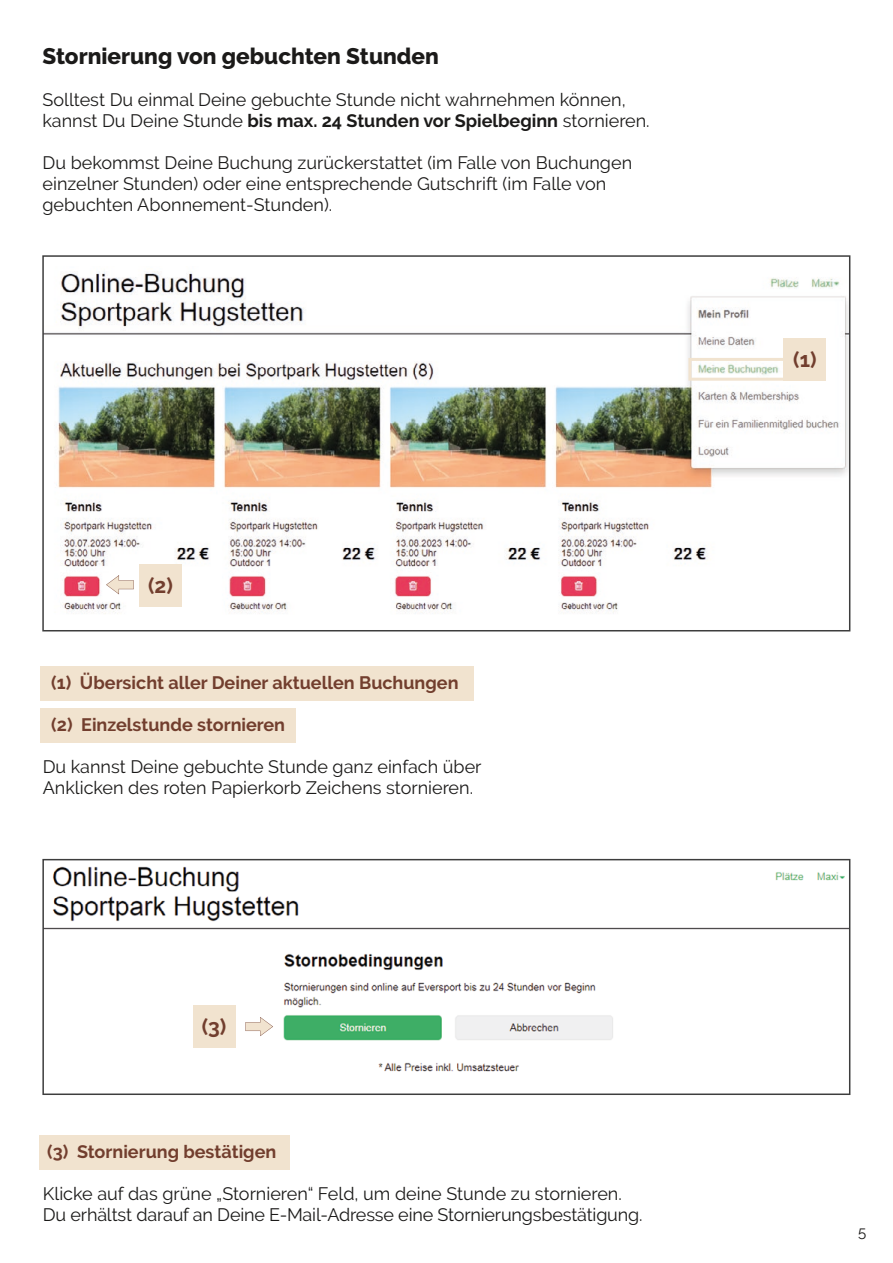
<style>
.page{position:relative;width:893px;height:1263px;background:#fff}
.page>*{position:absolute;margin:0;border:0;box-sizing:border-box;transform-origin:0 0}
.t1{font:800 22.5px "Raleway";color:#1b1a19}
.t2{font:700 21px "Raleway";color:#723e2e}
.t3{font:18px/21px "Raleway";color:#1b1a19}
.t4{font:700 18px "Raleway";color:#723e2e}
.t5{font:15px "Raleway";color:#1b1a19}
.s1{font-weight:700}
</style>
<div class="page">
<div style="left:39px;top:1135px;width:251px;height:34px;background:#f1e3cf"></div>
<svg style="left:42px;top:859px;width:808px;height:236px"></svg>
<div style="left:193px;top:1005px;width:42px;height:43px;background:#f1e3cf"></div>
<svg style="left:245px;top:1017px;width:28px;height:19px"></svg>
<div style="left:40px;top:666px;width:434px;height:34px;background:#f1e3cf"></div>
<div style="left:40px;top:709px;width:255px;height:34px;background:#f1e3cf"></div>
<svg style="left:42px;top:255px;width:808px;height:376px"></svg>
<div style="left:784px;top:338px;width:42px;height:43px;background:#f1e3cf"></div>
<svg style="left:688px;top:358px;width:96px;height:23px"></svg>
<div style="left:139px;top:564px;width:43px;height:43px;background:#f1e3cf"></div>
<svg style="left:106px;top:575px;width:28px;height:19px"></svg>
<p class="t1" style="left:43px;top:43px;width:398px">Stornierung von gebuchten Stunden</p>
<p class="t3" style="left:43px;top:89px;width:609px">Solltest Du einmal Deine gebuchte Stunde nicht wahrnehmen können, kannst Du Deine Stunde <span class="s1">bis max. 24 Stunden vor Spielbeginn</span> stornieren.</p>
<p class="t3" style="left:43px;top:152px;width:591px">Du bekommst Deine Buchung zurückerstattet (im Falle von Buchungen einzelner Stunden) oder eine entsprechende Gutschrift (im Falle von gebuchten Abonnement-Stunden).</p>
<p class="t2" style="left:148px;top:574px;width:26px">(2)</p>
<p class="t4" style="left:51px;top:672px;width:409px">(1) Übersicht aller Deiner aktuellen Buchungen</p>
<p class="t4" style="left:51px;top:714px;width:235px">(2) Einzelstunde stornieren</p>
<p class="t3" style="left:43px;top:756px;width:440px">Du kannst Deine gebuchte Stunde ganz einfach über<br>Anklicken des roten Papierkorb Zeichens stornieren.</p>
<p class="t2" style="left:202px;top:1015px;width:26px">(3)</p>
<p class="t4" style="left:47px;top:1141px;width:231px">(3) Stornierung bestätigen</p>
<p class="t3" style="left:43px;top:1183px;width:601px">Klicke auf das grüne „Stornieren“ Feld, um deine Stunde zu stornieren.<br>Du erhältst darauf an Deine E-Mail-Adresse eine Stornierungsbestätigung.</p>
<p class="t2" style="left:793px;top:348px;width:25px">(1)</p>
<p class="t5" style="left:858px;top:1223px;width:10px">5</p>
</div>
